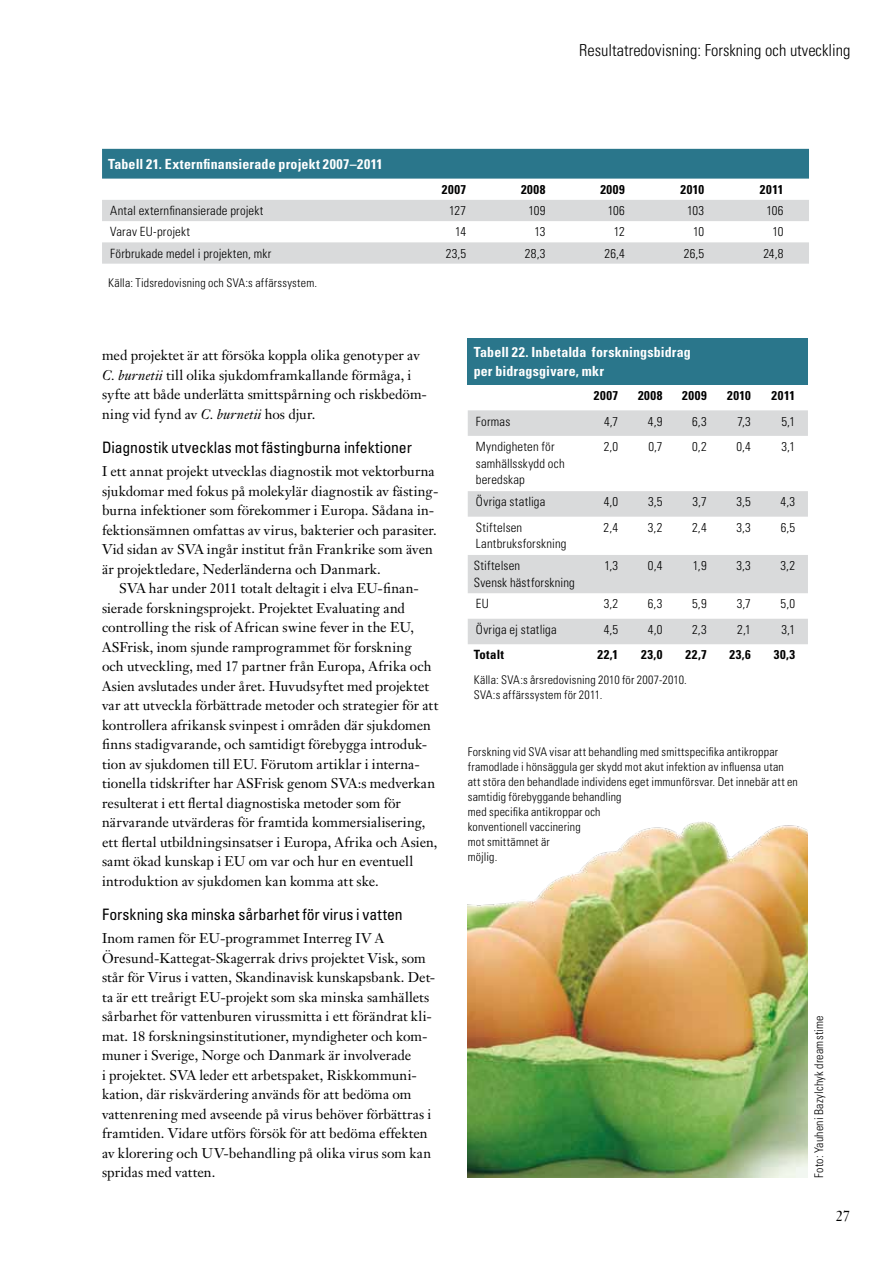
<style>
.page{position:relative;width:893px;height:1263px;background:#fff}
.page>*{position:absolute;margin:0;border:0;box-sizing:border-box;transform-origin:0 0}
.t1{font:300 condensed 16.5px "Univers LT Std";color:#000}
.t2{font:condensed 15.75px "Univers LT Std";letter-spacing:.005em;color:#000}
.t3{font:14.7px "Janson Text LT Std";color:#000}
.t4{font:13.95px/19.5px "Janson Text LT Std";letter-spacing:.005em;color:#000}
.t5{font:700 condensed 13.95px/19.5px "Univers LT Std";letter-spacing:.01em;color:#fff}
.t6{font:300 condensed 12.75px/16.5px "Univers LT Std";letter-spacing:.015em;color:#000}
.t7{font:700 condensed 12.75px "Univers LT Std";letter-spacing:.045em;color:#000}
.t8{font:300 condensed 12px/15px "Univers LT Std";letter-spacing:.015em;color:#000}
.s1{font-style:italic}
</style>
<div class="page">
<div style="left:468px;top:338px;width:340px;height:47px;background:#2a768b"></div>
<svg style="left:468px;top:410px;width:340px;height:234px"></svg>
<div style="left:102px;top:149px;width:707px;height:30px;background:#2a768b"></div>
<svg style="left:102px;top:200px;width:707px;height:64px;fill:#d9dadb"></svg>
<img style="left:468px;top:821px;width:340px;height:357px">
<p class="t5" style="left:108px;top:154px;width:276px">Tabell 21. Externfinansierade projekt 2007–2011</p>
<p class="t1" style="left:579px;top:40px;width:273px">Resultatredovisning: Forskning och utveckling</p>
<p class="t7" style="left:442px;top:181px;width:26px">2007</p>
<p class="t7" style="left:521px;top:181px;width:26px">2008</p>
<p class="t7" style="left:600px;top:181px;width:26px">2009</p>
<p class="t7" style="left:680px;top:181px;width:25px">2010</p>
<p class="t7" style="left:760px;top:181px;width:25px">2011</p>
<p class="t6" style="left:110px;top:202px;width:155px">Antal externfinansierade projekt</p>
<p class="t6" style="left:449px;top:202px;width:19px">127</p>
<p class="t6" style="left:528px;top:202px;width:19px">109</p>
<p class="t6" style="left:608px;top:202px;width:19px">106</p>
<p class="t6" style="left:687px;top:202px;width:19px">103</p>
<p class="t6" style="left:766px;top:202px;width:19px">106</p>
<p class="t6" style="left:110px;top:224px;width:81px">Varav EU-projekt</p>
<p class="t6" style="left:455px;top:224px;width:13px">14</p>
<p class="t6" style="left:535px;top:224px;width:13px">13</p>
<p class="t6" style="left:614px;top:224px;width:12px">12</p>
<p class="t6" style="left:693px;top:224px;width:13px">10</p>
<p class="t6" style="left:772px;top:224px;width:13px">10</p>
<p class="t6" style="left:110px;top:245px;width:163px">Förbrukade medel i projekten, mkr</p>
<p class="t6" style="left:446px;top:245px;width:22px">23,5</p>
<p class="t6" style="left:525px;top:245px;width:22px">28,3</p>
<p class="t6" style="left:604px;top:245px;width:22px">26,4</p>
<p class="t6" style="left:684px;top:245px;width:22px">26,5</p>
<p class="t6" style="left:763px;top:245px;width:22px">24,8</p>
<p class="t8" style="left:108px;top:275px;width:211px">Källa: Tidsredovisning och SVA:s affärssystem.</p>
<p class="t4" style="left:102px;top:345px;width:326px">med projektet är att försöka koppla olika genotyper av <span class="s1">C. burnetii</span> till olika sjukdomframkallande förmåga, i syfte att både underlätta smittspårning och riskbedöm&shy;ning vid fynd av <span class="s1">C. burnetii</span> hos djur.</p>
<p class="t2" style="left:102px;top:437px;width:311px">Diagnostik utvecklas mot fästingburna infektioner</p>
<p class="t4" style="left:102px;top:462px;width:338px">I ett annat projekt utvecklas diagnostik mot vektorburna sjukdomar med fokus på molekylär diagnostik av fästing&shy;burna infektioner som förekommer i Europa. Sådana in&shy;fektionsämnen omfattas av virus, bakterier och parasiter.<br>Vid sidan av SVA ingår institut från Frankrike som även är projektledare, Nederländerna och Danmark.</p>
<p class="t4" style="left:102px;top:579px;width:338px;text-indent:17px">SVA har under 2011 totalt deltagit i elva EU-finan&shy;sierade forskningsprojekt. Projektet Evaluating and controlling the risk of African swine fever in the EU, ASFrisk, inom sjunde ramprogrammet för forskning<br>och utveckling, med 17 partner från Europa, Afrika och Asien avslutades under året. Huvudsyftet med projektet var att utveckla förbättrade metoder och strategier för att kontrollera afrikansk svinpest i områden där sjukdomen finns stadigvarande, och samtidigt förebygga introduk&shy;tion av sjukdomen till EU. Förutom artiklar i interna&shy;tionella tidskrifter har ASFrisk genom SVA:s medverkan resulterat i ett flertal diagnostiska metoder som för närvarande utvärderas för framtida kommersialisering, ett flertal utbildningsinsatser i Europa, Afrika och Asien, samt ökad kunskap i EU om var och hur en eventuell introduktion av sjukdomen kan komma att ske.</p>
<p class="t2" style="left:102px;top:904px;width:302px">Forskning ska minska sårbarhet för virus i vatten</p>
<p class="t4" style="left:102px;top:929px;width:335px">Inom ramen för EU-programmet Interreg IV A Öresund-Kattegat-Skagerrak drivs projektet Visk, som står för Virus i vatten, Skandinavisk kunskapsbank. Det&shy;ta är ett treårigt EU-projekt som ska minska samhällets sårbarhet för vattenburen virussmitta i ett förändrat kli&shy;mat. 18 forskningsinstitutioner, myndigheter och kom&shy;muner i Sverige, Norge och Danmark är involverade<br>i projektet. SVA leder ett arbetspaket, Riskkommuni&shy;kation, där riskvärdering används för att bedöma om vattenrening med avseende på virus behöver förbättras i framtiden. Vidare utförs försök för att bedöma effekten av klorering och UV-behandling på olika virus som kan spridas med vatten.</p>
<p class="t5" style="left:474px;top:342px;width:219px">Tabell 22. Inbetalda forskningsbidrag per bidragsgivare, mkr</p>
<p class="t7" style="left:594px;top:388px;width:26px">2007</p>
<p class="t7" style="left:638px;top:388px;width:26px">2008</p>
<p class="t7" style="left:682px;top:388px;width:26px">2009</p>
<p class="t7" style="left:727px;top:388px;width:25px">2010</p>
<p class="t7" style="left:772px;top:388px;width:25px">2011</p>
<p class="t6" style="left:476px;top:413px;width:36px">Formas</p>
<p class="t6" style="left:604px;top:413px;width:16px">4,7</p>
<p class="t6" style="left:648px;top:413px;width:16px">4,9</p>
<p class="t6" style="left:692px;top:413px;width:16px">6,3</p>
<p class="t6" style="left:737px;top:413px;width:15px">7,3</p>
<p class="t6" style="left:781px;top:413px;width:15px">5,1</p>
<p class="t6" style="left:476px;top:438px;width:90px">Myndigheten för samhällsskydd och beredskap</p>
<p class="t6" style="left:604px;top:438px;width:16px">2,0</p>
<p class="t6" style="left:648px;top:438px;width:16px">0,7</p>
<p class="t6" style="left:692px;top:438px;width:16px">0,2</p>
<p class="t6" style="left:736px;top:438px;width:16px">0,4</p>
<p class="t6" style="left:782px;top:438px;width:15px">3,1</p>
<p class="t6" style="left:476px;top:494px;width:71px">Övriga statliga</p>
<p class="t6" style="left:604px;top:494px;width:16px">4,0</p>
<p class="t6" style="left:648px;top:494px;width:16px">3,5</p>
<p class="t6" style="left:693px;top:494px;width:16px">3,7</p>
<p class="t6" style="left:736px;top:494px;width:16px">3,5</p>
<p class="t6" style="left:780px;top:494px;width:16px">4,3</p>
<p class="t6" style="left:476px;top:519px;width:92px">Stiftelsen<br>Lantbruksforskning</p>
<p class="t6" style="left:604px;top:519px;width:16px">2,4</p>
<p class="t6" style="left:648px;top:519px;width:16px">3,2</p>
<p class="t6" style="left:692px;top:519px;width:16px">2,4</p>
<p class="t6" style="left:736px;top:519px;width:16px">3,3</p>
<p class="t6" style="left:781px;top:519px;width:16px">6,5</p>
<p class="t6" style="left:474px;top:557px;width:103px">Stiftelsen<br>Svensk hästforskning</p>
<p class="t6" style="left:604px;top:557px;width:15px">1,3</p>
<p class="t6" style="left:648px;top:557px;width:16px">0,4</p>
<p class="t6" style="left:693px;top:557px;width:15px">1,9</p>
<p class="t6" style="left:736px;top:557px;width:16px">3,3</p>
<p class="t6" style="left:781px;top:557px;width:16px">3,2</p>
<p class="t6" style="left:476px;top:596px;width:15px">EU</p>
<p class="t6" style="left:604px;top:596px;width:16px">3,2</p>
<p class="t6" style="left:648px;top:596px;width:16px">6,3</p>
<p class="t6" style="left:692px;top:596px;width:16px">5,9</p>
<p class="t6" style="left:737px;top:596px;width:16px">3,7</p>
<p class="t6" style="left:781px;top:596px;width:16px">5,0</p>
<p class="t6" style="left:476px;top:621px;width:82px">Övriga ej statliga</p>
<p class="t6" style="left:604px;top:621px;width:16px">4,5</p>
<p class="t6" style="left:648px;top:621px;width:16px">4,0</p>
<p class="t6" style="left:692px;top:621px;width:16px">2,3</p>
<p class="t6" style="left:737px;top:621px;width:15px">2,1</p>
<p class="t6" style="left:781px;top:621px;width:15px">3,1</p>
<p class="t7" style="left:474px;top:647px;width:32px">Totalt</p>
<p class="t7" style="left:597px;top:647px;width:22px">22,1</p>
<p class="t7" style="left:641px;top:647px;width:23px">23,0</p>
<p class="t7" style="left:685px;top:647px;width:23px">22,7</p>
<p class="t7" style="left:729px;top:647px;width:23px">23,6</p>
<p class="t7" style="left:774px;top:647px;width:23px">30,3</p>
<p class="t8" style="left:474px;top:673px;width:215px">Källa: SVA:s årsredovisning 2010 för 2007-2010.<br>SVA:s affärssystem för 2011.</p>
<p class="t8" style="left:468px;top:745px;width:332px">Forskning vid SVA visar att behandling med smittspecifika antikroppar framodlade i hönsäggula ger skydd mot akut infektion av influensa utan att störa den behandlade individens eget immunförsvar. Det innebär att en samtidig förebyggande behandling<br>med specifika antikroppar och<br>konventionell vaccinering<br>mot smittämnet är<br>möjlig.</p>
<p class="t8" style="left:811px;top:1178px;width:164px;rotate:-90deg">Foto: Yauheni Bazylchyk dreamstime</p>
<p class="t3" style="left:836px;top:1206px;width:16px">27</p>
</div>
